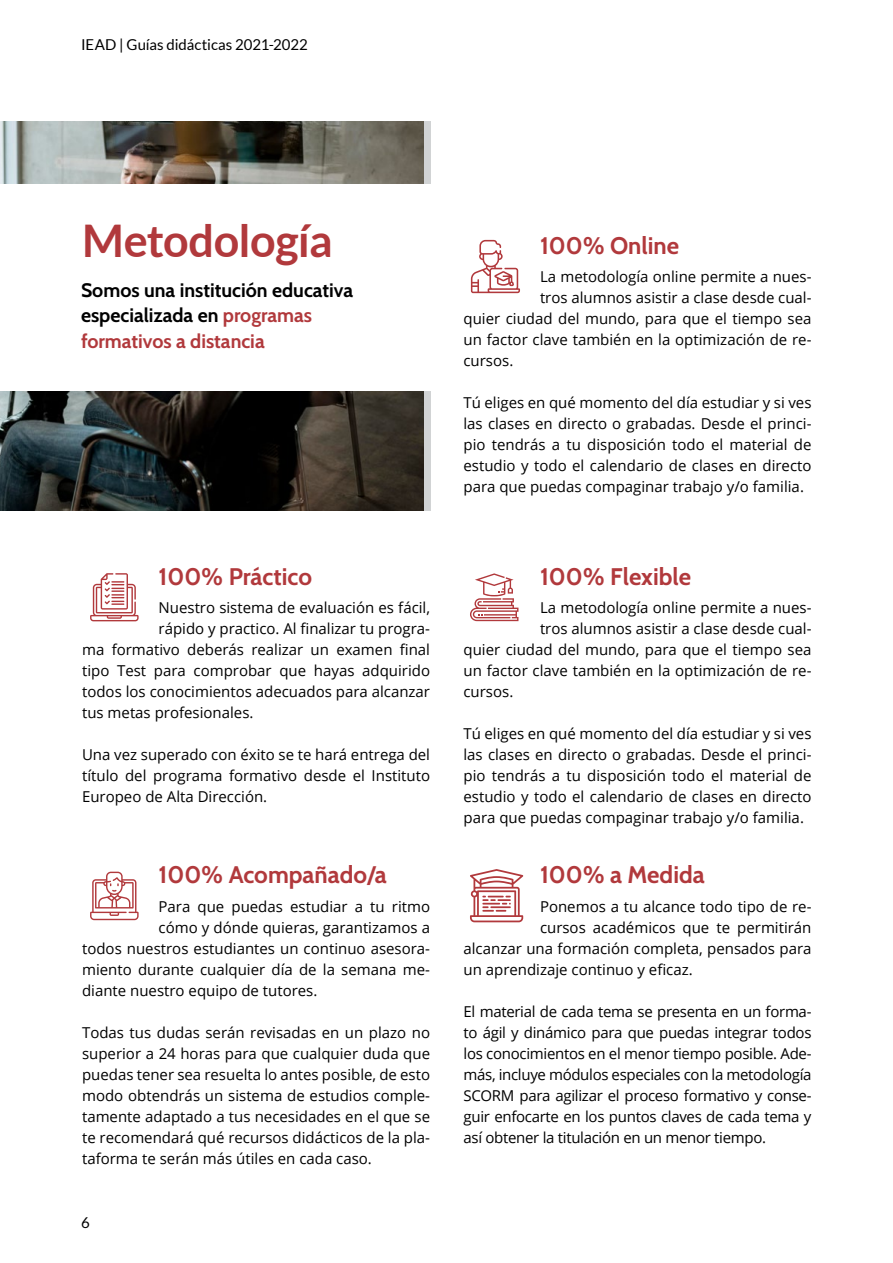
<style>
.page{position:relative;width:893px;height:1263px;background:#fff}
.page>*{position:absolute;margin:0;border:0;box-sizing:border-box;transform-origin:0 0}
.t1{font:700 45px "Lato";letter-spacing:-.015em;color:#b1393c}
.t2{font:24px "Cabin";color:#b1393c}
.t3{font:19.5px/25.5px "Cabin";color:#000}
.t4{font:15px/21px "Open Sans";color:#000;text-align:justify}
.t5{font:15px "Lato";color:#000}
.s1{color:#b1393c}
</style>
<div class="page">
<img style="left:0;top:121px;width:423px;height:389px">
<div style="left:0;top:184px;width:463px;height:207px;background:#fff"></div>
<svg style="left:471px;top:240px;width:49px;height:53px"></svg>
<svg style="left:90px;top:872px;width:49px;height:48px"></svg>
<svg style="left:90px;top:573px;width:49px;height:48px"></svg>
<svg style="left:470px;top:869px;width:53px;height:53px"></svg>
<svg style="left:470px;top:573px;width:48px;height:48px"></svg>
<p class="t5" style="left:81px;top:36px;width:228px">IEAD | Guías didácticas 2021-2022</p>
<h1 class="t1" style="left:82px;top:215px;width:252px">Metodología</h1>
<h3 class="t3" style="left:81px;top:276px;width:274px">Somos una institución educativa especializada en <span class="s1">programas formativos a distancia</span></h3>
<h2 class="t2" style="left:159px;top:557px;width:155px">100% Práctico</h2>
<p class="t4" style="left:159px;top:597px;width:273px">Nuestro sistema de evaluación es fácil,</p>
<p class="t4" style="left:159px;top:618px;width:273px">rápido y practico. Al finalizar tu progra-</p>
<p class="t4" style="left:82px;top:639px;width:350px">ma formativo deberás realizar un examen final</p>
<p class="t4" style="left:82px;top:660px;width:350px">tipo Test para comprobar que hayas adquirido</p>
<p class="t4" style="left:82px;top:681px;width:349px">todos los conocimientos adecuados para alcanzar</p>
<p class="t4" style="left:82px;top:702px;width:173px">tus metas profesionales.</p>
<p class="t4" style="left:82px;top:744px;width:350px">Una vez superado con éxito se te hará entrega del título del programa formativo desde el Instituto Europeo de Alta Dirección.</p>
<h2 class="t2" style="left:159px;top:856px;width:230px">100% Acompañado/a</h2>
<p class="t4" style="left:159px;top:895px;width:273px">Para que puedas estudiar a tu ritmo</p>
<p class="t4" style="left:159px;top:916px;width:273px">cómo y dónde quieras, garantizamos a</p>
<p class="t4" style="left:82px;top:937px;width:349px">todos nuestros estudiantes un continuo asesora-</p>
<p class="t4" style="left:82px;top:958px;width:349px">miento durante cualquier día de la semana me-</p>
<p class="t4" style="left:82px;top:979px;width:237px">diante nuestro equipo de tutores.</p>
<p class="t4" style="left:82px;top:1021px;width:350px">Todas tus dudas serán revisadas en un plazo no superior a 24 horas para que cualquier duda que puedas tener sea resuelta lo antes posible, de esto modo obtendrás un sistema de estudios comple&shy;tamente adaptado a tus necesidades en el que se te recomendará qué recursos didácticos de la pla&shy;taforma te serán más útiles en cada caso.</p>
<p class="t5" style="left:81px;top:1214px;width:10px">6</p>
<h2 class="t2" style="left:540px;top:227px;width:141px">100% Online</h2>
<p class="t4" style="left:540px;top:266px;width:273px">La metodología online permite a nues-</p>
<p class="t4" style="left:540px;top:287px;width:273px">tros alumnos asistir a clase desde cual-</p>
<p class="t4" style="left:463px;top:308px;width:350px">quier ciudad del mundo, para que el tiempo sea</p>
<p class="t4" style="left:463px;top:329px;width:350px">un factor clave también en la optimización de re-</p>
<p class="t4" style="left:463px;top:350px;width:51px">cursos.</p>
<p class="t4" style="left:463px;top:392px;width:350px">Tú eliges en qué momento del día estudiar y si ves las clases en directo o grabadas. Desde el princi&shy;pio tendrás a tu disposición todo el material de estudio y todo el calendario de clases en directo para que puedas compaginar trabajo y/o familia.</p>
<h2 class="t2" style="left:540px;top:557px;width:153px">100% Flexible</h2>
<p class="t4" style="left:540px;top:597px;width:273px">La metodología online permite a nues-</p>
<p class="t4" style="left:540px;top:618px;width:273px">tros alumnos asistir a clase desde cual-</p>
<p class="t4" style="left:463px;top:639px;width:350px">quier ciudad del mundo, para que el tiempo sea</p>
<p class="t4" style="left:463px;top:660px;width:350px">un factor clave también en la optimización de re-</p>
<p class="t4" style="left:463px;top:681px;width:51px">cursos.</p>
<p class="t4" style="left:463px;top:723px;width:350px">Tú eliges en qué momento del día estudiar y si ves las clases en directo o grabadas. Desde el princi&shy;pio tendrás a tu disposición todo el material de estudio y todo el calendario de clases en directo para que puedas compaginar trabajo y/o familia.</p>
<h2 class="t2" style="left:540px;top:856px;width:166px">100% a Medida</h2>
<p class="t4" style="left:540px;top:895px;width:273px">Ponemos a tu alcance todo tipo de re-</p>
<p class="t4" style="left:540px;top:916px;width:273px">cursos académicos que te permitirán</p>
<p class="t4" style="left:463px;top:937px;width:349px">alcanzar una formación completa, pensados para</p>
<p class="t4" style="left:463px;top:958px;width:231px">un aprendizaje continuo y eficaz.</p>
<p class="t4" style="left:463px;top:1000px;width:350px">El material de cada tema se presenta en un forma&shy;to ágil y dinámico para que puedas integrar todos los conocimientos en el menor tiempo posible. Ade&shy;más, incluye módulos especiales con la metodología SCORM para agilizar el proceso formativo y conse&shy;guir enfocarte en los puntos claves de cada tema y así obtener la titulación en un menor tiempo.</p>
</div>
